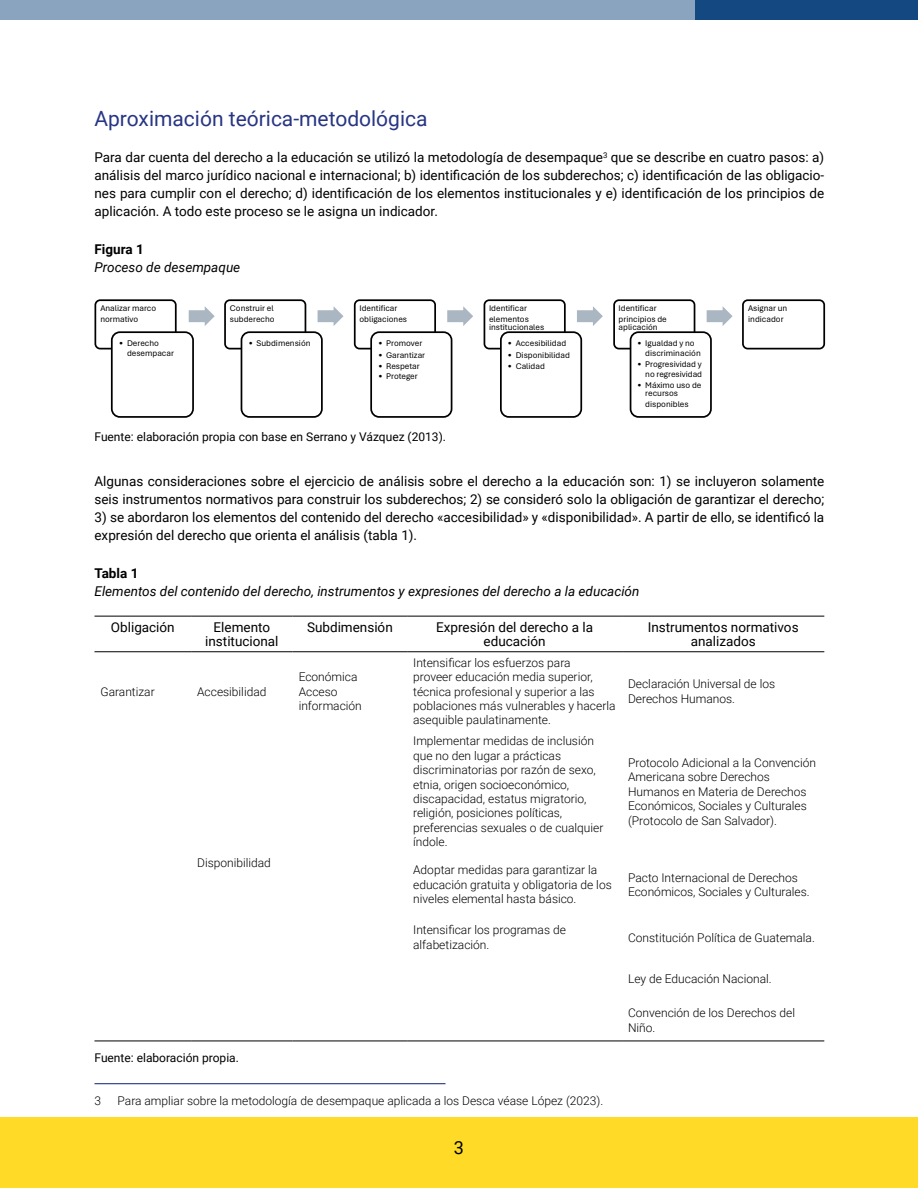
<style>
.page{position:relative;width:918px;height:1188px;background:#fff}
.page>*{position:absolute;margin:0;border:0;box-sizing:border-box;transform-origin:0 0}
.subtitulos{font:21px "Roboto";color:#283583}
.t1{font:18px "Roboto";color:#000}
.parrafo{font:13.5px/18px "Roboto";color:#000}
.Fuente{font:13.5px/13.5px "Roboto";color:#000;text-align:center}
.figura_descripci_n{font:italic 13.5px "Roboto";color:#000}
.figura{font:700 13.5px "Roboto";color:#000}
.Fuente-2{font:300 12px/14.4px "Roboto";color:#000}
.tablas{font:300 12px/14.4px "Roboto";color:#000}
.Fuente-3{font:12px "Roboto";color:#000}
.pie_de_pagina{font:300 12px "Roboto";color:#000}
.t2{font:8.7px/10.4px "Aptos";color:#000}
</style>
<div class="page">
<div style="left:0;top:1118px;width:918px;height:70px;background:#ffda27"></div>
<div style="left:0;top:0;width:696px;height:19px;background:#8aa4c0"></div>
<div style="left:696px;top:0;width:222px;height:19px;background:#144881"></div>
<div style="left:94px;top:299px;width:83px;height:50px;border:2px solid #000;border-radius:5px"></div>
<div style="left:112px;top:332px;width:81px;height:85px;background:#fff;border-radius:8px"></div>
<div style="left:111px;top:331px;width:83px;height:87px;border:2px solid #000;border-radius:8px"></div>
<svg style="left:189px;top:306px;width:26px;height:20px"></svg>
<div style="left:224px;top:299px;width:82px;height:50px;border:2px solid #000;border-radius:5px"></div>
<div style="left:241px;top:332px;width:81px;height:85px;background:#fff;border-radius:8px"></div>
<div style="left:241px;top:331px;width:82px;height:87px;border:2px solid #000;border-radius:8px"></div>
<svg style="left:318px;top:306px;width:26px;height:20px"></svg>
<div style="left:354px;top:299px;width:82px;height:50px;border:2px solid #000;border-radius:5px"></div>
<div style="left:371px;top:332px;width:81px;height:85px;background:#fff;border-radius:8px"></div>
<div style="left:370px;top:331px;width:82px;height:87px;border:2px solid #000;border-radius:8px"></div>
<svg style="left:447px;top:306px;width:26px;height:20px"></svg>
<div style="left:484px;top:299px;width:82px;height:50px;border:2px solid #000;border-radius:5px"></div>
<div style="left:501px;top:332px;width:80px;height:85px;background:#fff;border-radius:8px"></div>
<div style="left:500px;top:331px;width:82px;height:87px;border:2px solid #000;border-radius:8px"></div>
<svg style="left:577px;top:306px;width:26px;height:20px"></svg>
<div style="left:613px;top:299px;width:82px;height:50px;border:2px solid #000;border-radius:5px"></div>
<div style="left:631px;top:332px;width:80px;height:85px;background:#fff;border-radius:8px"></div>
<div style="left:630px;top:331px;width:82px;height:87px;border:2px solid #000;border-radius:8px"></div>
<svg style="left:707px;top:306px;width:26px;height:20px"></svg>
<div style="left:742px;top:299px;width:83px;height:50px;border:2px solid #000;border-radius:5px"></div>
<hr style="left:94px;top:616px;width:97px;height:1px;background:#000">
<hr style="left:191px;top:616px;width:102px;height:1px;background:#000">
<hr style="left:293px;top:616px;width:114px;height:1px;background:#000">
<hr style="left:407px;top:616px;width:215px;height:1px;background:#000">
<hr style="left:622px;top:616px;width:202px;height:1px;background:#000">
<hr style="left:94px;top:651px;width:97px;height:1px;background:#000">
<hr style="left:191px;top:651px;width:102px;height:1px;background:#000">
<hr style="left:293px;top:651px;width:114px;height:1px;background:#000">
<hr style="left:407px;top:651px;width:215px;height:1px;background:#000">
<hr style="left:622px;top:651px;width:202px;height:1px;background:#000">
<hr style="left:94px;top:1041px;width:97px;height:1px;background:#000">
<hr style="left:191px;top:1041px;width:102px;height:1px;background:#000">
<hr style="left:293px;top:1041px;width:114px;height:1px;background:#000">
<hr style="left:407px;top:1041px;width:215px;height:1px;background:#000">
<hr style="left:622px;top:1041px;width:202px;height:1px;background:#000">
<hr style="left:94px;top:1083px;width:352px;height:1px;background:#283583">
<p class="subtitulos" style="left:94px;top:104px;width:335px">Aproximación teórica-metodológica</p>
<p class="parrafo" style="left:94px;top:148px;width:731px;text-align:justify">Para dar cuenta del derecho a la educación se utilizó la metodología de desempaque<sup>3</sup> que se describe en cuatro pasos: a) análisis del marco jurídico nacional e internacional; b) identificación de los subderechos; c) identificación de las obligacio&shy;nes para cumplir con el derecho; d) identificación de los elementos institucionales y e) identificación de los principios de aplicación. A todo este proceso se le asigna un indicador.</p>
<p class="figura" style="left:94px;top:240px;width:51px">Figura 1</p>
<p class="figura_descripci_n" style="left:94px;top:258px;width:147px">Proceso de desempaque</p>
<p class="t2" style="left:100px;top:303px;width:57px">Analizar marco normativo</p>
<p class="t2" style="left:127px;top:338px;width:48px;text-indent:-8px">• Derecho desempacar</p>
<p class="t2" style="left:230px;top:303px;width:46px">Construir el subderecho</p>
<p class="t2" style="left:249px;top:338px;width:63px">• Subdimensión</p>
<p class="t2" style="left:359px;top:303px;width:49px">Identificar obligaciones</p>
<p class="t2" style="left:378px;top:338px;width:45px">• Promover</p>
<p class="t2" style="left:378px;top:350px;width:48px">• Garantizar</p>
<p class="t2" style="left:378px;top:360px;width:43px">• Respetar</p>
<p class="t2" style="left:378px;top:371px;width:41px">• Proteger</p>
<p class="t2" style="left:489px;top:303px;width:41px">Identificar elementos</p>
<p class="t2" style="left:489px;top:322px;width:57px">institucionales</p>
<p class="t2" style="left:508px;top:338px;width:60px">• Accesibilidad</p>
<p class="t2" style="left:508px;top:350px;width:63px">• Disponibilidad</p>
<p class="t2" style="left:508px;top:360px;width:38px">• Calidad</p>
<p class="t2" style="left:619px;top:303px;width:50px">Identificar principios de</p>
<p class="t2" style="left:619px;top:322px;width:41px">aplicación</p>
<p class="t2" style="left:645px;top:338px;width:57px;text-indent:-8px">• Igualdad y no discriminación</p>
<p class="t2" style="left:637px;top:358px;width:66px;text-align:right">• Progresividad y no regresividad</p>
<p class="t2" style="left:645px;top:380px;width:58px;line-height:8.7px;text-indent:-8px">• Máximo uso de recursos</p>
<p class="t2" style="left:645px;top:398px;width:45px">disponibles</p>
<p class="t2" style="left:748px;top:303px;width:41px">Asignar un indicador</p>
<p class="Fuente-3" style="left:94px;top:428px;width:353px">Fuente: elaboración propia con base en Serrano y Vázquez (2013).</p>
<p class="parrafo" style="left:94px;top:472px;width:731px">Algunas consideraciones sobre el ejercicio de análisis sobre el derecho a la educación son: 1) se incluyeron solamente seis instrumentos normativos para construir los subderechos; 2) se consideró solo la obligación de garantizar el derecho;</p>
<p class="parrafo" style="left:94px;top:508px;width:731px">3) se abordaron los elementos del contenido del derecho «accesibilidad» y «disponibilidad». A partir de ello, se identificó la expresión del derecho que orienta el análisis (tabla 1).</p>
<p class="figura" style="left:94px;top:564px;width:46px">Tabla 1</p>
<p class="figura_descripci_n" style="left:94px;top:582px;width:546px">Elementos del contenido del derecho, instrumentos y expresiones del derecho a la educación</p>
<p class="Fuente" style="left:111px;top:620px;width:65px">Obligación</p>
<p class="Fuente" style="left:205px;top:620px;width:75px">Elemento institucional</p>
<p class="Fuente" style="left:307px;top:620px;width:87px">Subdimensión</p>
<p class="Fuente" style="left:436px;top:620px;width:158px">Expresión del derecho a la educación</p>
<p class="Fuente" style="left:648px;top:620px;width:152px">Instrumentos normativos analizados</p>
<p class="Fuente-2" style="left:100px;top:684px;width:56px">Garantizar</p>
<p class="Fuente-2" style="left:197px;top:684px;width:71px">Accesibilidad</p>
<p class="Fuente-2" style="left:299px;top:669px;width:60px">Económica</p>
<p class="Fuente-2" style="left:299px;top:684px;width:65px">Acceso información</p>
<p class="Fuente-2" style="left:197px;top:855px;width:75px">Disponibilidad</p>
<p class="Fuente-2" style="left:413px;top:655px;width:204px">Intensificar los esfuerzos para<br>proveer educación media superior, técnica profesional y superior a las poblaciones más vulnerables y hacerla asequible paulatinamente.</p>
<p class="tablas" style="left:413px;top:733px;width:192px">Implementar medidas de inclusión que no den lugar a prácticas discriminatorias por razón de sexo, etnia, origen socioeconómico, discapacidad, estatus migratorio, religión, posiciones políticas, preferencias sexuales o de cualquier índole.</p>
<p class="Fuente-2" style="left:628px;top:676px;width:149px">Declaración Universal de los<br>Derechos Humanos.</p>
<p class="Fuente-2" style="left:628px;top:755px;width:189px">Protocolo Adicional a la Convención<br>Americana sobre Derechos<br>Humanos en Materia de Derechos<br>Económicos, Sociales y Culturales (Protocolo de San Salvador).</p>
<p class="Fuente-2" style="left:413px;top:862px;width:200px">Adoptar medidas para garantizar la educación gratuita y obligatoria de los niveles elemental hasta básico.</p>
<p class="Fuente-2" style="left:628px;top:870px;width:181px">Pacto Internacional de Derechos<br>Económicos, Sociales y Culturales.</p>
<p class="Fuente-2" style="left:413px;top:923px;width:154px">Intensificar los programas de alfabetización.</p>
<p class="Fuente-2" style="left:628px;top:930px;width:186px">Constitución Política de Guatemala.</p>
<p class="Fuente-2" style="left:628px;top:971px;width:143px">Ley de Educación Nacional.</p>
<p class="Fuente-2" style="left:628px;top:1006px;width:169px">Convención de los Derechos del<br>Niño.</p>
<p class="Fuente-3" style="left:94px;top:1050px;width:146px">Fuente: elaboración propia.</p>
<p class="pie_de_pagina" style="left:94px;top:1092px;width:8px">3</p>
<p class="pie_de_pagina" style="left:118px;top:1092px;width:485px">Para ampliar sobre la metodología de desempaque aplicada a los Desca véase López (2023).</p>
<h2 class="t1" style="left:454px;top:1135px;width:12px">3</h2>
</div>
